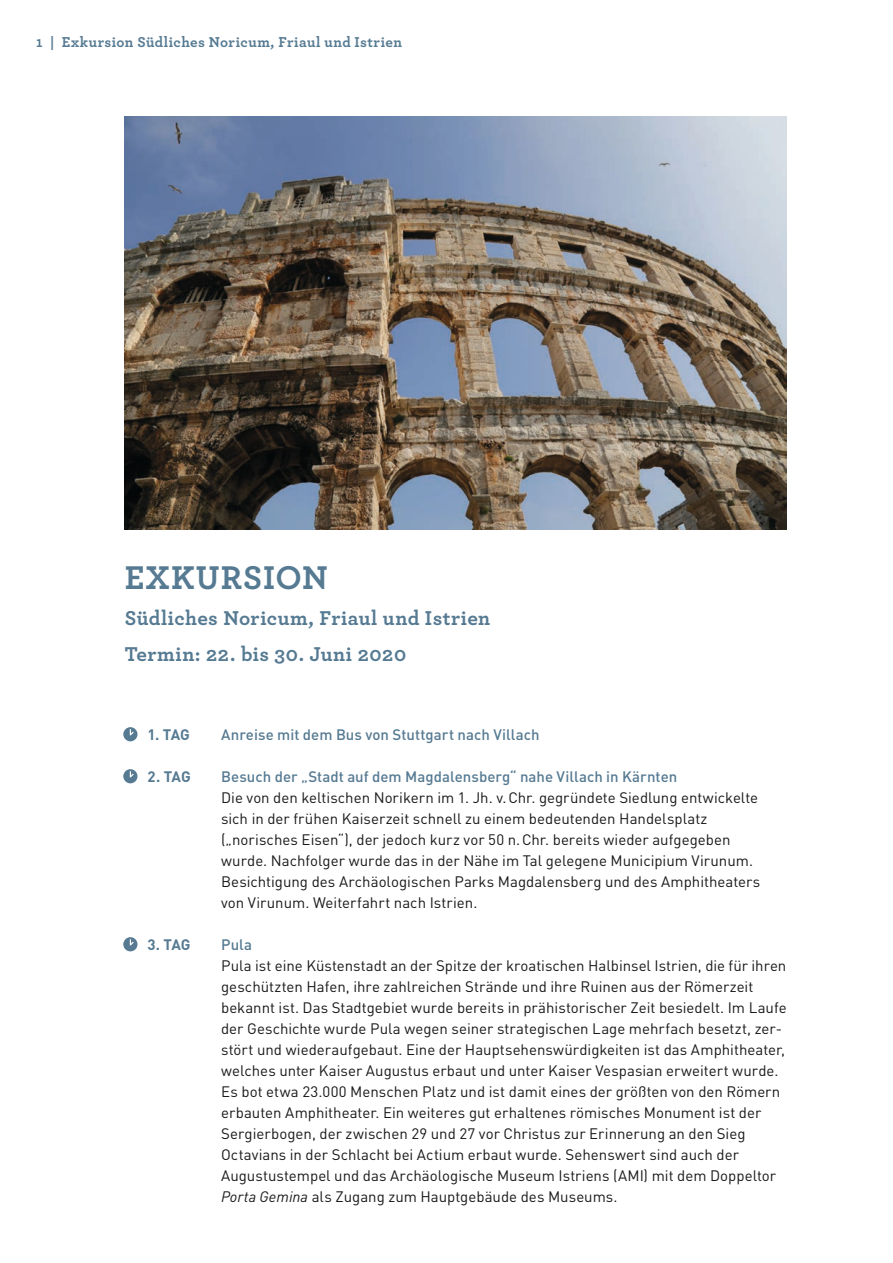
<style>
.page{position:relative;width:893px;height:1263px;background:#fff}
.page>*{position:absolute;margin:0;border:0;box-sizing:border-box;transform-origin:0 0}
.t1{font:700 34.5px "Archer";letter-spacing:.03em;color:#557a92}
.t2{font:700 21px/36px "Archer";letter-spacing:.02em;color:#557a92}
.t3{font:15px/21px "DIN";color:#191919}
.t4{font:500 15px "DIN";color:#557a92}
.t5{font:700 15px "Archer";letter-spacing:.03em;color:#557a92}
.t6{font:700 15px "DIN";letter-spacing:-.025em;color:#557a92}
.s1{font-style:italic}
</style>
<div class="page">
<div style="left:123px;top:727px;width:14px;height:14px;background:#557a92;border-radius:50%"></div>
<svg style="left:129px;top:729px;width:5px;height:7px"></svg>
<div style="left:123px;top:769px;width:14px;height:14px;background:#557a92;border-radius:50%"></div>
<svg style="left:129px;top:771px;width:5px;height:7px"></svg>
<div style="left:123px;top:937px;width:14px;height:14px;background:#557a92;border-radius:50%"></div>
<svg style="left:129px;top:939px;width:5px;height:7px"></svg>
<img style="left:125px;top:117px;width:662px;height:413px">
<p class="t5" style="left:36px;top:30px;width:367px">1 | Exkursion Südliches Noricum, Friaul und Istrien</p>
<h1 class="t1" style="left:125px;top:551px;width:205px">EXKURSION</h1>
<h2 class="t2" style="left:125px;top:598px;width:367px">Südliches Noricum, Friaul und Istrien<br>Termin: 22. bis 30. Juni 2020</h2>
<p class="t6" style="left:148px;top:724px;width:44px">1. TAG</p>
<p class="t6" style="left:148px;top:766px;width:44px">2. TAG</p>
<p class="t6" style="left:148px;top:934px;width:44px">3. TAG</p>
<p class="t4" style="left:221px;top:725px;width:320px">Anreise mit dem Bus von Stuttgart nach Villach</p>
<p class="t4" style="left:221px;top:767px;width:458px">Besuch der „Stadt auf dem Magdalensberg“ nahe Villach in Kärnten</p>
<p class="t3" style="left:221px;top:787px;width:541px">Die von den keltischen Norikern im 1. Jh. v.Chr. gegründete Siedlung entwickelte sich in der frühen Kaiserzeit schnell zu einem bedeutenden Handelsplatz („norisches Eisen“), der jedoch kurz vor 50 n.Chr. bereits wieder aufgegeben wurde. Nachfolger wurde das in der Nähe im Tal gelegene Municipium Virunum.<br>Besichtigung des Archäologischen Parks Magdalensberg und des Amphitheaters von Virunum. Weiterfahrt nach Istrien.</p>
<p class="t4" style="left:221px;top:935px;width:32px">Pula</p>
<p class="t3" style="left:221px;top:955px;width:567px">Pula ist eine Küstenstadt an der Spitze der kroatischen Halbinsel Istrien, die für ihren geschützten Hafen, ihre zahlreichen Strände und ihre Ruinen aus der Römerzeit bekannt ist. Das Stadtgebiet wurde bereits in prähistorischer Zeit besiedelt. Im Laufe der Geschichte wurde Pula wegen seiner strategischen Lage mehrfach besetzt, zer&shy;stört und wiederaufgebaut. Eine der Hauptsehenswürdigkeiten ist das Amphitheater, welches unter Kaiser Augustus erbaut und unter Kaiser Vespasian erweitert wurde.<br>Es bot etwa 23.000 Menschen Platz und ist damit eines der größten von den Römern erbauten Amphitheater. Ein weiteres gut erhaltenes römisches Monument ist der Sergierbogen, der zwischen 29 und 27 vor Christus zur Erinnerung an den Sieg Octavians in der Schlacht bei Actium erbaut wurde. Sehenswert sind auch der Augustustempel und das Archäologische Museum Istriens (AMI) mit dem Doppeltor <span class="s1">Porta Gemina</span> als Zugang zum Hauptgebäude des Museums.</p>
</div>
